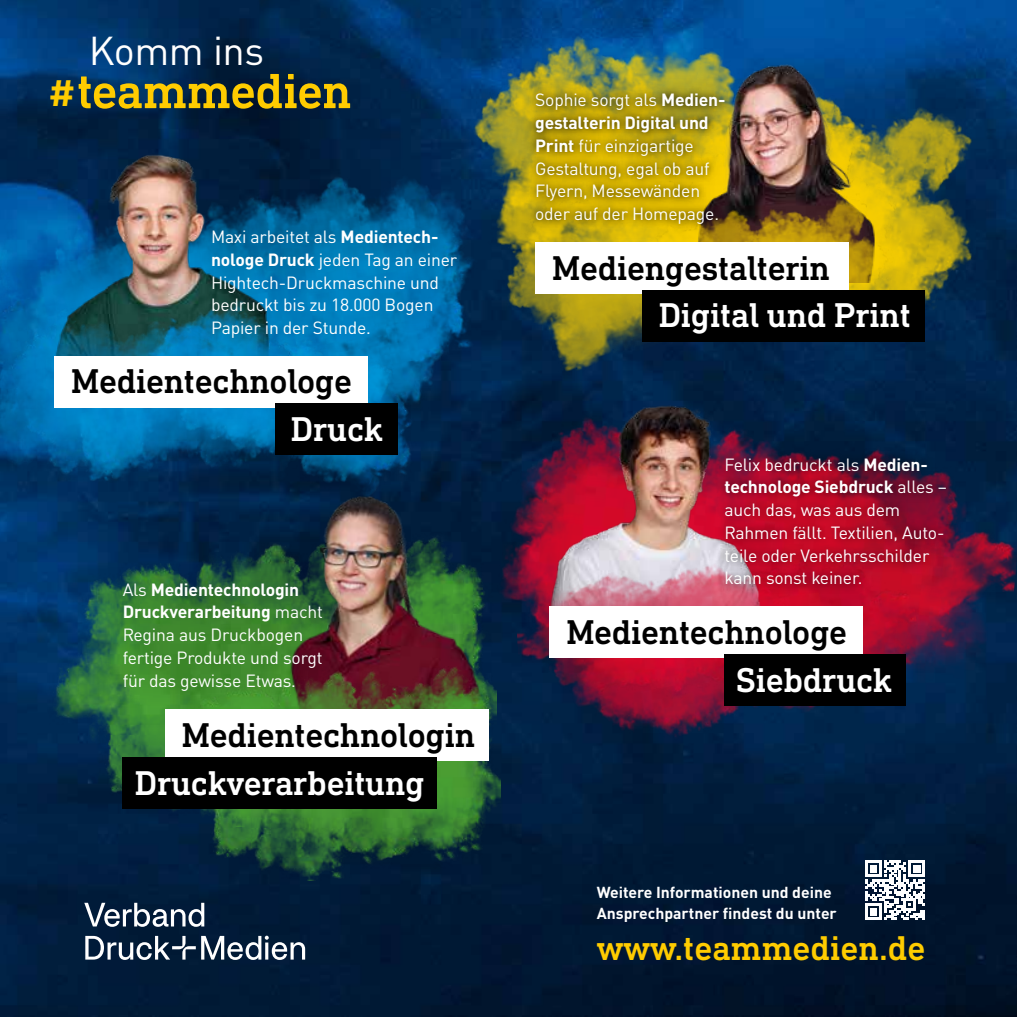
<style>
.page{position:relative;width:1017px;height:1017px;background:#fff}
.page>*{position:absolute;margin:0;border:0;box-sizing:border-box;transform-origin:0 0}
.t1{font:500 50.23px "DIN Next Slab Pro";letter-spacing:-.015em;color:#fc0}
.t2{font:39.73px "DINOT";letter-spacing:-.01em;color:#fff}
.t3{font:500 35px "DIN Next Slab Pro";letter-spacing:-.01em;color:#000}
.t4{font:500 35px "DIN Next Slab Pro";letter-spacing:-.01em;color:#fff}
.t5{font:500 35px "DIN Next Slab Pro";color:#fc0}
.t6{font:17.5px/22.8px "DINOT";letter-spacing:-.01em;color:#fff}
.t7{font:700 15.75px/21px "DINOT";color:#fff}
.s1{font-family:"Daxline Pro";font-weight:800;font-size:35.52px}
.s2{font-weight:700}
</style>
<div class="page">
<img style="left:0;top:0;width:1017px;height:1017px">
<img style="left:500px;top:383px;width:517px;height:357px">
<img style="left:551px;top:595px;width:380px;height:172px">
<img style="left:440px;top:0;width:577px;height:383px">
<img style="left:476px;top:80px;width:457px;height:332px">
<img style="left:50px;top:524px;width:222px;height:303px">
<img style="left:0;top:100px;width:507px;height:419px">
<img style="left:40px;top:125px;width:241px;height:177px">
<img style="left:109px;top:265px;width:343px;height:279px">
<img style="left:0;top:302px;width:327px;height:208px">
<img style="left:272px;top:493px;width:230px;height:216px">
<div style="left:190px;top:209px;width:286px;height:148px;background:#000;opacity:.58"></div>
<img style="left:528px;top:401px;width:251px;height:148px">
<img style="left:514px;top:549px;width:282px;height:164px">
<div style="left:55px;top:356px;width:313px;height:52px;background:#fff"></div>
<div style="left:549px;top:607px;width:314px;height:51px;background:#fff"></div>
<div style="left:276px;top:404px;width:122px;height:51px;background:#000"></div>
<div style="left:724px;top:654px;width:181px;height:52px;background:#000"></div>
<img style="left:171px;top:657px;width:329px;height:223px">
<div style="left:165px;top:709px;width:324px;height:52px;background:#fff"></div>
<div style="left:123px;top:757px;width:314px;height:51px;background:#000"></div>
<img style="left:677px;top:46px;width:197px;height:130px">
<div style="left:102px;top:562px;width:241px;height:148px;background:#000;opacity:.58"></div>
<div style="left:514px;top:72px;width:229px;height:172px;background:#000;opacity:.58"></div>
<img style="left:625px;top:176px;width:274px;height:155px">
<div style="left:535px;top:242px;width:314px;height:52px;background:#fff"></div>
<div style="left:642px;top:290px;width:283px;height:52px;background:#000"></div>
<div style="left:715px;top:448px;width:240px;height:147px;background:#000;opacity:.75"></div>
<svg style="left:84px;top:903px;width:221px;height:57px;background:#374b61"></svg>
<svg style="left:865px;top:860px;width:60px;height:60px"></svg>
<h2 class="t2" style="left:89px;top:25px;width:177px">Komm ins</h2>
<h1 class="t1" style="left:49px;top:62px;width:304px"><span class="s1">#</span>teammedien</h1>
<p class="t6" style="left:211px;top:225px;width:248px">Maxi arbeitet als <span class="s2">Medientech&shy;nologe Druck</span> jeden Tag an einer<br>Hightech-Druckmaschine und bedruckt bis zu 18.000 Bogen<br>Papier in der Stunde.</p>
<h3 class="t3" style="left:71px;top:361px;width:282px">Medientechnologe</h3>
<h3 class="t4" style="left:291px;top:409px;width:93px">Druck</h3>
<p class="t6" style="left:123px;top:578px;width:202px">Als <span class="s2">Medientechnologin<br>Druckverarbeitung</span> macht<br>Regina aus Druckbogen fertige Produkte und sorgt für das gewisse Etwas.</p>
<h3 class="t3" style="left:182px;top:714px;width:295px">Medientechnologin</h3>
<h3 class="t4" style="left:135px;top:763px;width:291px">Druckverarbeitung</h3>
<p class="t6" style="left:535px;top:88px;width:192px">Sophie sorgt als <span class="s2">Medien&shy;gestalterin Digital und<br>Print</span> für einzigartige<br>Gestaltung, egal ob auf<br>Flyern, Messewänden oder auf der Homepage.</p>
<h3 class="t3" style="left:552px;top:248px;width:279px">Mediengestalterin</h3>
<h3 class="t4" style="left:659px;top:295px;width:254px">Digital und Print</h3>
<p class="t6" style="left:724px;top:452px;width:224px">Felix bedruckt als <span class="s2">Medien&shy;technologe Siebdruck</span> alles – auch das, was aus dem<br>Rahmen fällt. Textilien, Auto&shy;teile oder Verkehrsschilder kann sonst keiner.</p>
<h3 class="t3" style="left:566px;top:612px;width:282px">Medientechnologe</h3>
<h3 class="t4" style="left:736px;top:660px;width:158px">Siebdruck</h3>
<p class="t7" style="left:597px;top:882px;width:242px">Weitere Informationen und deine<br>Ansprechpartner findest du unter</p>
<h3 class="t5" style="left:597px;top:927px;width:330px">www.teammedien.de</h3>
</div>
